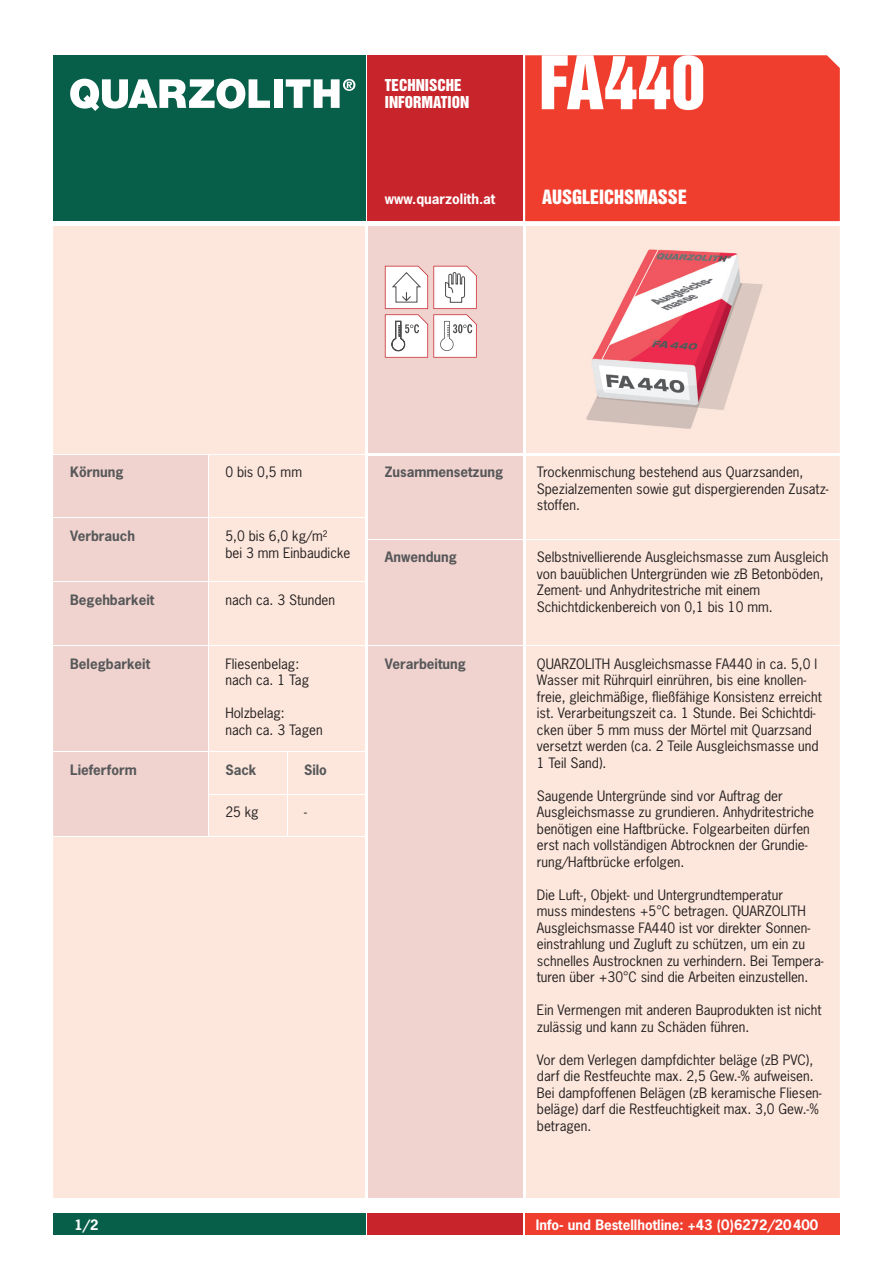
<style>
.page{position:relative;width:893px;height:1263px;background:#fff}
.page>*{position:absolute;margin:0;border:0;box-sizing:border-box;transform-origin:0 0}
.t1{font:67.5px "Helvetica Inserat LT Std";color:#fff}
.t2{font:18px "Helvetica Inserat LT Std";color:#fff}
.t3{font:15px/17.2px "Helvetica Inserat LT Std";color:#fff}
.t4{font:13.5px/16.5px "News Gothic Std";color:#231f20}
.t5{font:700 13.5px "News Gothic Std";color:#57585a}
.t6{font:700 13.5px "News Gothic Std";color:#fff}
</style>
<div class="page">
<div style="left:368px;top:226px;width:155px;height:972px;background:#f0d3ce"></div>
<div style="left:526px;top:226px;width:314px;height:972px;background:#fde7dc"></div>
<hr style="left:368px;top:539px;width:155px;height:1px;background:#fff">
<hr style="left:525px;top:539px;width:315px;height:1px;background:#fff">
<hr style="left:368px;top:645px;width:155px;height:1px;background:#fff">
<hr style="left:525px;top:645px;width:315px;height:1px;background:#fff">
<hr style="left:368px;top:453px;width:156px;height:2px;background:#fff">
<hr style="left:524px;top:453px;width:316px;height:2px;background:#fff">
<div style="left:53px;top:226px;width:312px;height:972px;background:#fde7dc"></div>
<div style="left:53px;top:455px;width:155px;height:381px;background:#f0d3ce"></div>
<hr style="left:53px;top:836px;width:155px;height:1px;background:#fff">
<hr style="left:208px;top:836px;width:79px;height:1px;background:#fff">
<hr style="left:287px;top:836px;width:81px;height:1px;background:#fff">
<hr style="left:53px;top:454px;width:155px;height:1px;background:#fff">
<hr style="left:208px;top:454px;width:79px;height:1px;background:#fff">
<hr style="left:208px;top:454px;width:1px;height:63px;background:#fff">
<hr style="left:287px;top:454px;width:81px;height:1px;background:#fff">
<hr style="left:53px;top:517px;width:155px;height:1px;background:#fff">
<hr style="left:208px;top:517px;width:79px;height:1px;background:#fff">
<hr style="left:208px;top:518px;width:1px;height:63px;background:#fff">
<hr style="left:287px;top:517px;width:79px;height:1px;background:#fff">
<hr style="left:53px;top:581px;width:155px;height:1px;background:#fff">
<hr style="left:208px;top:581px;width:79px;height:1px;background:#fff">
<hr style="left:208px;top:582px;width:1px;height:63px;background:#fff">
<hr style="left:287px;top:581px;width:79px;height:1px;background:#fff">
<hr style="left:53px;top:645px;width:155px;height:1px;background:#fff">
<hr style="left:208px;top:645px;width:79px;height:1px;background:#fff">
<hr style="left:208px;top:646px;width:1px;height:105px;background:#fff">
<hr style="left:287px;top:645px;width:79px;height:1px;background:#fff">
<hr style="left:53px;top:751px;width:155px;height:1px;background:#fff">
<hr style="left:208px;top:751px;width:79px;height:1px;background:#fff">
<hr style="left:208px;top:752px;width:1px;height:42px;background:#fff">
<hr style="left:287px;top:751px;width:79px;height:1px;background:#fff">
<hr style="left:287px;top:752px;width:1px;height:42px;background:#fff">
<hr style="left:208px;top:794px;width:79px;height:1px;background:#fff">
<hr style="left:208px;top:794px;width:1px;height:42px;background:#fff">
<hr style="left:287px;top:794px;width:79px;height:1px;background:#fff">
<hr style="left:287px;top:794px;width:1px;height:42px;background:#fff">
<svg style="left:385px;top:266px;width:92px;height:92px"></svg>
<div style="left:53px;top:55px;width:313px;height:166px;background:#075f4a"></div>
<div style="left:525px;top:55px;width:315px;height:166px;background:#ef3e2e"></div>
<div style="left:368px;top:55px;width:155px;height:166px;background:#c8242b"></div>
<svg style="left:70px;top:79px;width:200px;height:32px"></svg>
<div style="left:274px;top:79px;width:9px;height:29px;background:#fff"></div>
<svg style="left:286px;top:79px;width:69px;height:29px"></svg>
<div style="left:53px;top:1213px;width:313px;height:21px;background:#075f4a"></div>
<div style="left:368px;top:1213px;width:155px;height:21px;background:#c8242b"></div>
<div style="left:525px;top:1213px;width:315px;height:21px;background:#ef3e2e"></div>
<img style="left:586px;top:243px;width:193px;height:194px">
<p class="t3" style="left:385px;top:77px;width:86px">TECHNISCHE<br>INFORMATION</p>
<h1 class="t1" style="left:539px;top:42px;width:168px">FA440</h1>
<p class="t6" style="left:385px;top:190px;width:112px">www.quarzolith.at</p>
<h2 class="t2" style="left:542px;top:186px;width:146px">AUSGLEICHSMASSE</h2>
<p class="t5" style="left:70px;top:463px;width:55px">Körnung</p>
<p class="t4" style="left:225px;top:464px;width:78px">0 bis 0,5 mm</p>
<p class="t5" style="left:70px;top:527px;width:66px">Verbrauch</p>
<p class="t4" style="left:225px;top:528px;width:127px">5,0 bis 6,0 kg/m²<br>bei 3 mm Einbaudicke</p>
<p class="t5" style="left:70px;top:591px;width:86px">Begehbarkeit</p>
<p class="t4" style="left:225px;top:591px;width:111px">nach ca. 3 Stunden</p>
<p class="t5" style="left:70px;top:655px;width:82px">Belegbarkeit</p>
<p class="t4" style="left:225px;top:655px;width:85px">Fliesenbelag: nach ca. 1 Tag</p>
<p class="t4" style="left:225px;top:705px;width:99px">Holzbelag:<br>nach ca. 3 Tagen</p>
<p class="t5" style="left:70px;top:761px;width:68px">Lieferform</p>
<p class="t5" style="left:225px;top:761px;width:33px">Sack</p>
<p class="t5" style="left:304px;top:761px;width:24px">Silo</p>
<p class="t4" style="left:225px;top:804px;width:35px">25 kg</p>
<p class="t4" style="left:304px;top:804px;width:4px">-</p>
<p class="t5" style="left:385px;top:463px;width:120px">Zusammensetzung</p>
<p class="t4" style="left:537px;top:464px;width:293px">Trockenmischung bestehend aus Quarzsanden,<br>Spezialzementen sowie gut dispergierenden Zusatz&shy;stoffen.</p>
<p class="t5" style="left:385px;top:548px;width:74px">Anwendung</p>
<p class="t4" style="left:537px;top:549px;width:293px">Selbstnivellierende Ausgleichsmasse zum Ausgleich von bauüblichen Untergründen wie zB Betonböden, Zement- und Anhydritestriche mit einem Schichtdickenbereich von 0,1 bis 10 mm.</p>
<p class="t5" style="left:385px;top:655px;width:83px">Verarbeitung</p>
<p class="t4" style="left:537px;top:655px;width:287px">QUARZOLITH Ausgleichsmasse FA440 in ca. 5,0 l Wasser mit Rührquirl einrühren, bis eine knollen&shy;freie, gleichmäßige, fließfähige Konsistenz erreicht ist. Verarbeitungszeit ca. 1 Stunde. Bei Schichtdi&shy;cken über 5 mm muss der Mörtel mit Quarzsand versetzt werden (ca. 2 Teile Ausgleichsmasse und 1 Teil Sand).</p>
<p class="t4" style="left:537px;top:787px;width:279px">Saugende Untergründe sind vor Auftrag der Ausgleichsmasse zu grundieren. Anhydritestriche benötigen eine Haftbrücke. Folgearbeiten dürfen erst nach vollständigen Abtrocknen der Grundie&shy;rung/Haftbrücke erfolgen.</p>
<p class="t4" style="left:537px;top:886px;width:288px">Die Luft-, Objekt- und Untergrundtemperatur<br>muss mindestens +5°C betragen. QUARZOLITH Ausgleichsmasse FA440 ist vor direkter Sonnen&shy;einstrahlung und Zugluft zu schützen, um ein zu schnelles Austrocknen zu verhindern. Bei Tempera&shy;turen über +30°C sind die Arbeiten einzustellen.</p>
<p class="t4" style="left:537px;top:1002px;width:286px">Ein Vermengen mit anderen Bauprodukten ist nicht zulässig und kann zu Schäden führen.</p>
<p class="t4" style="left:537px;top:1051px;width:286px">Vor dem Verlegen dampfdichter beläge (zB PVC), darf die Restfeuchte max. 2,5 Gew.-% aufweisen.<br>Bei dampfoffenen Belägen (zB keramische Fliesen&shy;beläge) darf die Restfeuchtigkeit max. 3,0 Gew.-% betragen.</p>
<p class="t6" style="left:74px;top:1216px;width:26px">1/2</p>
<p class="t6" style="left:536px;top:1216px;width:284px">Info- und Bestellhotline: +43 (0)6272/20400</p>
</div>
